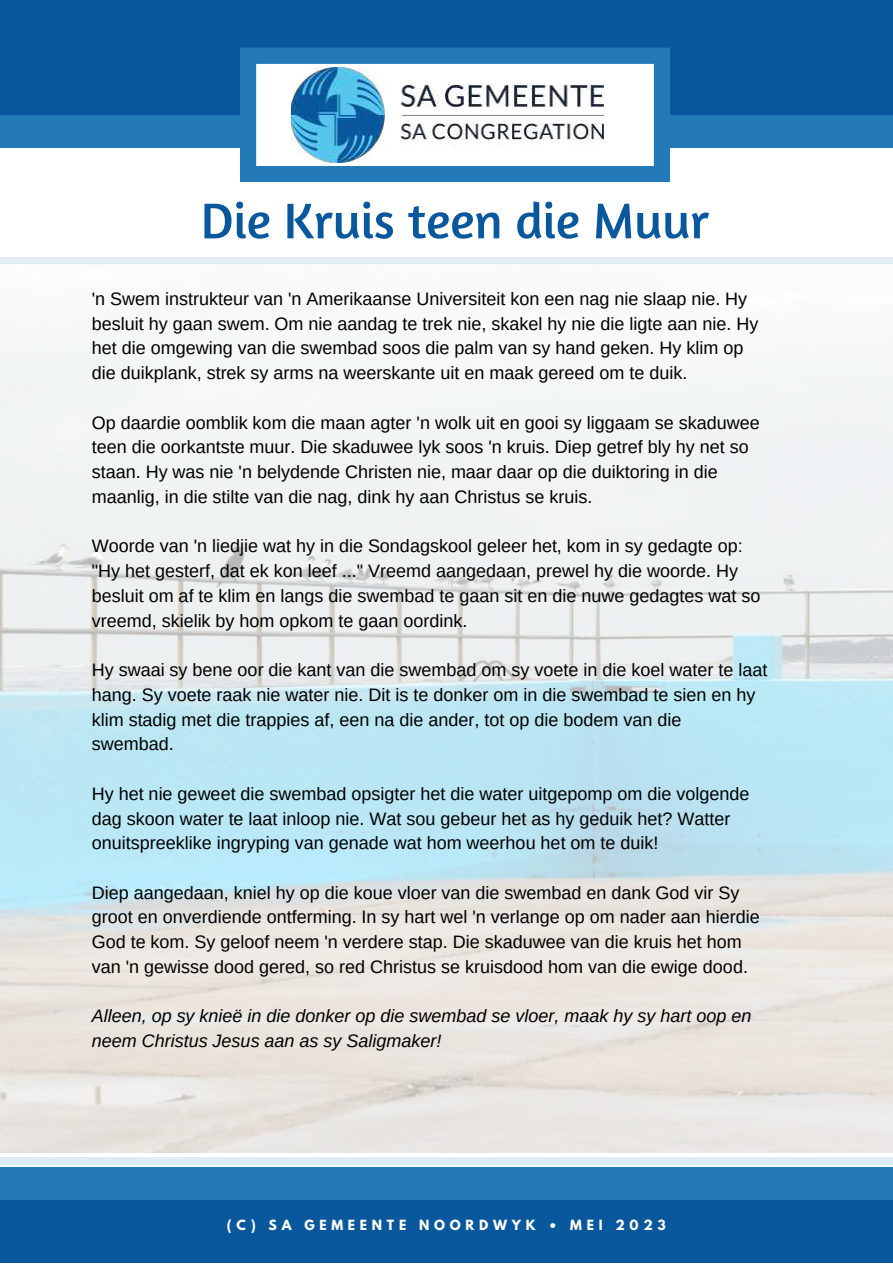
<style>
.page{position:relative;width:893px;height:1264px;background:#fff}
.page>*{position:absolute;margin:0;border:0;box-sizing:border-box;transform-origin:0 0}
.t1{font:51px "Amaranth";color:#09589e}
.t2{font:18px/24.8px "Arimo";color:#000}
.t3{font:italic 18px/24.8px "Arimo";color:#000}
.t4{font:700 12.45px "League Spartan";letter-spacing:.38em;color:#fffef5}
</style>
<div class="page">
<div style="left:0;top:0;width:892px;height:1262px;background:#09589e"></div>
<div style="left:0;top:127px;width:892px;height:1059px;background:#fff"></div>
<div style="left:0;top:1166px;width:892px;height:33px;background:#247ab6"></div>
<div style="left:0;top:115px;width:892px;height:32px;background:#247ab6"></div>
<svg style="left:240px;top:48px;width:429px;height:134px;background:#7baed3"></svg>
<img style="left:291px;top:68px;width:312px;height:94px">
<div style="left:0;top:1157px;width:892px;height:7px;background:#e0ecf4"></div>
<div style="left:0;top:257px;width:892px;height:7px;background:#e0ecf4"></div>
<img style="left:0;top:327px;width:892px;height:825px">
<h1 class="t1" style="left:201px;top:188px;width:509px">Die Kruis teen die Muur</h1>
<p class="t2" style="left:92px;top:286px;width:668px">'n Swem instrukteur van 'n Amerikaanse Universiteit kon een nag nie slaap nie. Hy besluit hy gaan swem. Om nie aandag te trek nie, skakel hy nie die ligte aan nie. Hy het die omgewing van die swembad soos die palm van sy hand geken. Hy klim op die duikplank, strek sy arms na weerskante uit en maak gereed om te duik.</p>
<p class="t2" style="left:92px;top:410px;width:669px">Op daardie oomblik kom die maan agter 'n wolk uit en gooi sy liggaam se skaduwee teen die oorkantste muur. Die skaduwee lyk soos 'n kruis. Diep getref bly hy net so staan. Hy was nie 'n belydende Christen nie, maar daar op die duiktoring in die maanlig, in die stilte van die nag, dink hy aan Christus se kruis.</p>
<p class="t2" style="left:92px;top:533px;width:670px">Woorde van 'n liedjie wat hy in die Sondagskool geleer het, kom in sy gedagte op: "Hy het gesterf, dat ek kon leef ..." Vreemd aangedaan, prewel hy die woorde. Hy besluit om af te klim en langs die swembad te gaan sit en die nuwe gedagtes wat so vreemd, skielik by hom opkom te gaan oordink.</p>
<p class="t2" style="left:92px;top:657px;width:677px">Hy swaai sy bene oor die kant van die swembad om sy voete in die koel water te laat hang. Sy voete raak nie water nie. Dit is te donker om in die swembad te sien en hy klim stadig met die trappies af, een na die ander, tot op die bodem van die swembad.</p>
<p class="t2" style="left:92px;top:781px;width:659px">Hy het nie geweet die swembad opsigter het die water uitgepomp om die volgende dag skoon water te laat inloop nie. Wat sou gebeur het as hy geduik het? Watter onuitspreeklike ingryping van genade wat hom weerhou het om te duik!</p>
<p class="t2" style="left:92px;top:880px;width:669px">Diep aangedaan, kniel hy op die koue vloer van die swembad en dank God vir Sy groot en onverdiende ontferming. In sy hart wel 'n verlange op om nader aan hierdie God te kom. Sy geloof neem 'n verdere stap. Die skaduwee van die kruis het hom van 'n gewisse dood gered, so red Christus se kruisdood hom van die ewige dood.</p>
<p class="t3" style="left:92px;top:1003px;width:661px">Alleen, op sy knieë in die donker op die swembad se vloer, maak hy sy hart oop en neem Christus Jesus aan as sy Saligmaker!</p>
<p class="t4" style="left:227px;top:1219px;width:440px">(C) SA GEMEENTE NOORDWYK • MEI 2023</p>
</div>
